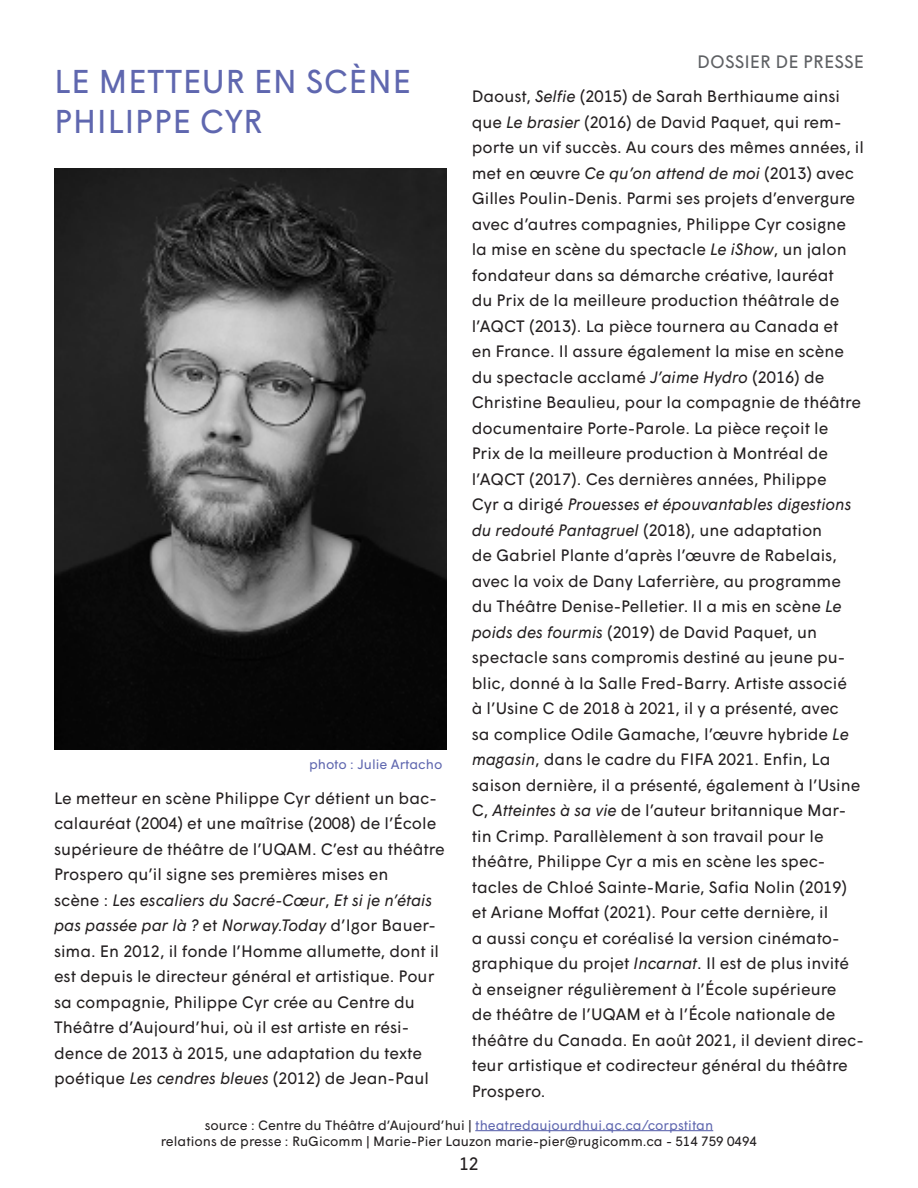
<style>
.page{position:relative;width:918px;height:1188px;background:#fff}
.page>*{position:absolute;margin:0;border:0;box-sizing:border-box;transform-origin:0 0}
.t1{font:33px/39.6px "Wigrum";letter-spacing:.01em;color:#5f67af}
.t2{font:18px "Wigrum";color:#5e6063}
.t3{font:18px "Wigrum";color:#231f20}
.t4{font:16.5px/25.5px "Wigrum";color:#231f20}
.t5{font:13.5px/16.2px "Wigrum";color:#231f20;text-align:center}
.t6{font:13.5px "Wigrum";color:#5f67af}
.s1{font-style:italic}
.s2{color:#5f67af}
</style>
<div class="page">
<hr style="left:475px;top:1130px;width:238px;height:1px;background:#5f67af">
<img style="left:54px;top:168px;width:392px;height:581px">
<p class="t1" style="left:54px;top:60px;width:359px">LE METTEUR EN SCÈNE<br>PHILIPPE CYR</p>
<p class="t6" style="left:309px;top:754px;width:135px">photo : Julie Artacho</p>
<p class="t4" style="left:54px;top:784px;width:392px">Le metteur en scène Philippe Cyr détient un bac&shy;calauréat (2004) et une maîtrise (2008) de l’École supérieure de théâtre de l’UQAM. C’est au théâtre Prospero qu’il signe ses premières mises en<br>scène : <span class="s1">Les escaliers du Sacré-Cœur</span>, <span class="s1">Et si je n’étais pas passée par là ?</span> et <span class="s1">Norway.Today</span> d’Igor Bauer&shy;sima. En 2012, il fonde l’Homme allumette, dont il est depuis le directeur général et artistique. Pour sa compagnie, Philippe Cyr crée au Centre du Théâtre d’Aujourd’hui, où il est artiste en rési&shy;dence de 2013 à 2015, une adaptation du texte poétique <span class="s1">Les cendres bleues</span> (2012) de Jean-Paul</p>
<p class="t2" style="left:697px;top:48px;width:168px">DOSSIER DE PRESSE</p>
<p class="t4" style="left:472px;top:82px;width:394px">Daoust, <span class="s1">Selfie</span> (2015) de Sarah Berthiaume ainsi que <span class="s1">Le brasier</span> (2016) de David Paquet, qui rem&shy;porte un vif succès. Au cours des mêmes années, il met en œuvre <span class="s1">Ce qu’on attend de moi</span> (2013) avec Gilles Poulin-Denis. Parmi ses projets d’envergure avec d’autres compagnies, Philippe Cyr cosigne la mise en scène du spectacle <span class="s1">Le iShow</span>, un jalon fondateur dans sa démarche créative, lauréat<br>du Prix de la meilleure production théâtrale de l’AQCT (2013). La pièce tournera au Canada et<br>en France. Il assure également la mise en scène du spectacle acclamé <span class="s1">J’aime Hydro</span> (2016) de Christine Beaulieu, pour la compagnie de théâtre documentaire Porte-Parole. La pièce reçoit le<br>Prix de la meilleure production à Montréal de l’AQCT (2017). Ces dernières années, Philippe<br>Cyr a dirigé <span class="s1">Prouesses et épouvantables digestions du redouté Pantagruel</span> (2018), une adaptation<br>de Gabriel Plante d’après l’œuvre de Rabelais, avec la voix de Dany Laferrière, au programme du Théâtre Denise-Pelletier. Il a mis en scène <span class="s1">Le poids des fourmis</span> (2019) de David Paquet, un spectacle sans compromis destiné au jeune pu&shy;blic, donné à la Salle Fred-Barry. Artiste associé<br>à l’Usine C de 2018 à 2021, il y a présenté, avec<br>sa complice Odile Gamache, l’œuvre hybride <span class="s1">Le magasin</span>, dans le cadre du FIFA 2021. Enfin, La saison dernière, il a présenté, également à l’Usine C, <span class="s1">Atteintes à sa vie</span> de l’auteur britannique Mar&shy;tin Crimp. Parallèlement à son travail pour le théâtre, Philippe Cyr a mis en scène les spec&shy;tacles de Chloé Sainte-Marie, Safia Nolin (2019) et Ariane Moffat (2021). Pour cette dernière, il<br>a aussi conçu et coréalisé la version cinémato&shy;graphique du projet <span class="s1">Incarnat</span>. Il est de plus invité<br>à enseigner régulièrement à l’École supérieure<br>de théâtre de l’UQAM et à l’École nationale de théâtre du Canada. En août 2021, il devient direc&shy;teur artistique et codirecteur général du théâtre Prospero.</p>
<p class="t5" style="left:161px;top:1116px;width:598px">source : Centre du Théâtre d’Aujourd’hui | <span class="s2">theatredaujourdhui.qc.ca/corpstitan<br></span>relations de presse : RuGicomm | Marie-Pier Lauzon marie-pier@rugicomm.ca - 514 759 0494</p>
<p class="t3" style="left:459px;top:1150px;width:21px">12</p>
</div>
